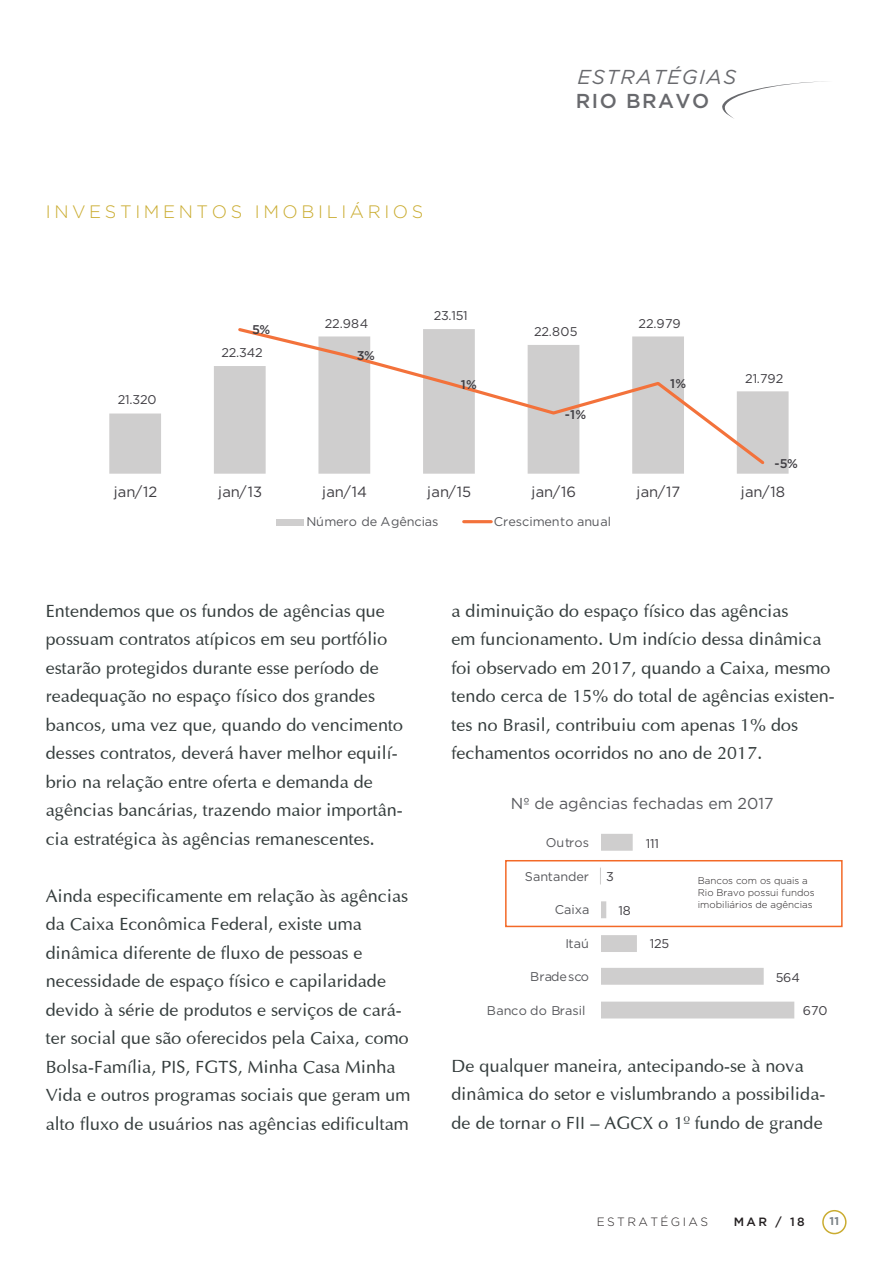
<style>
.page{position:relative;width:893px;height:1263px;background:#fff}
.page>*{position:absolute;margin:0;border:0;box-sizing:border-box;transform-origin:0 0}
.t1{font:italic 20.1px "Gotham";letter-spacing:.075em;color:#68696d}
.t2{font:500 20.1px "Gotham";letter-spacing:.075em;color:#68696d}
.t3{font:18px/28.5px "Optima";letter-spacing:.005em;color:#353d3d}
.t4{font:300 18px "Gotham";letter-spacing:.2em;color:#caac30}
.t5{font:15.9px "Gotham";color:#57585c}
.t6{font:14.7px "Gotham";color:#3f3d42}
.t7{font:12.6px "Gotham";letter-spacing:.005em;color:#57585c}
.t8{font:12.6px "Gotham";letter-spacing:-.015em;color:#3f3d42}
.t9{font:500 12.6px "Gotham";color:#3f3d42}
.t10{font:300 12px "Gotham";letter-spacing:.2em;color:#231f20}
.t11{font:500 12px "Gotham";color:#231f20}
.t12{font:700 11.25px "Gotham";color:#7d8489}
.t13{font:300 9.75px/11.7px "Gotham";color:#231f20}
</style>
<div class="page">
<div style="left:822px;top:1210px;width:25px;height:24px;border:2px solid #caac30;border-radius:50%"></div>
<svg style="left:722px;top:81px;width:105px;height:38px"></svg>
<svg style="left:109px;top:366px;width:680px;height:108px"></svg>
<svg style="left:236px;top:328px;width:531px;height:139px"></svg>
<div style="left:276px;top:519px;width:28px;height:6px;background:#cfcece"></div>
<hr style="left:464px;top:520px;width:27px;height:3px;background:#f3723b">
<svg style="left:600px;top:834px;width:194px;height:184px"></svg>
<div style="left:505px;top:860px;width:338px;height:67px;border:2px solid #f36927"></div>
<p class="t4" style="left:46px;top:200px;width:379px">INVESTIMENTOS IMOBILIÁRIOS</p>
<p class="t8" style="left:118px;top:392px;width:40px">21.320</p>
<p class="t9" style="left:252px;top:321px;width:20px">5%</p>
<p class="t8" style="left:221px;top:345px;width:43px">22.342</p>
<p class="t8" style="left:325px;top:315px;width:45px">22.984</p>
<p class="t9" style="left:357px;top:347px;width:20px">3%</p>
<p class="t8" style="left:434px;top:308px;width:36px">23.151</p>
<p class="t9" style="left:461px;top:376px;width:18px">1%</p>
<p class="t1" style="left:578px;top:64px;width:160px">ESTRATÉGIAS</p>
<p class="t2" style="left:576px;top:88px;width:135px">RIO BRAVO</p>
<p class="t8" style="left:534px;top:323px;width:45px">22.805</p>
<p class="t9" style="left:565px;top:406px;width:23px">-1%</p>
<p class="t8" style="left:639px;top:315px;width:44px">22.979</p>
<p class="t9" style="left:670px;top:375px;width:18px">1%</p>
<p class="t8" style="left:745px;top:370px;width:40px">21.792</p>
<p class="t9" style="left:774px;top:455px;width:25px">-5%</p>
<p class="t6" style="left:114px;top:482px;width:45px">jan/12</p>
<p class="t6" style="left:218px;top:482px;width:45px">jan/13</p>
<p class="t6" style="left:322px;top:482px;width:46px">jan/14</p>
<p class="t6" style="left:427px;top:482px;width:45px">jan/15</p>
<p class="t6" style="left:532px;top:482px;width:46px">jan/16</p>
<p class="t6" style="left:637px;top:482px;width:45px">jan/17</p>
<p class="t6" style="left:741px;top:482px;width:46px">jan/18</p>
<p class="t7" style="left:307px;top:514px;width:134px">Número de Agências</p>
<p class="t7" style="left:494px;top:514px;width:119px">Crescimento anual</p>
<p class="t3" style="left:46px;top:596px;width:359px">Entendemos que os fundos de agências que possuam contratos atípicos em seu portfólio estarão protegidos durante esse período de readequação no espaço físico dos grandes bancos, uma vez que, quando do vencimento desses contratos, deverá haver melhor equilí&shy;brio na relação entre oferta e demanda de agências bancárias, trazendo maior importân&shy;cia estratégica às agências remanescentes.</p>
<p class="t3" style="left:46px;top:881px;width:366px">Ainda especificamente em relação às agências da Caixa Econômica Federal, existe uma dinâmica diferente de fluxo de pessoas e necessidade de espaço físico e capilaridade devido à série de produtos e serviços de cará&shy;ter social que são oferecidos pela Caixa, como Bolsa-Família, PIS, FGTS, Minha Casa Minha Vida e outros programas sociais que geram um alto fluxo de usuários nas agências edificultam</p>
<p class="t3" style="left:452px;top:596px;width:385px">a diminuição do espaço físico das agências<br>em funcionamento. Um indício dessa dinâmica foi observado em 2017, quando a Caixa, mesmo tendo cerca de 15% do total de agências existen&shy;tes no Brasil, contribuiu com apenas 1% dos fechamentos ocorridos no ano de 2017.</p>
<p class="t5" style="left:511px;top:793px;width:264px">Nº de agências fechadas em 2017</p>
<p class="t7" style="left:546px;top:835px;width:45px">Outros</p>
<p class="t7" style="left:525px;top:868px;width:66px">Santander</p>
<p class="t8" style="left:579px;top:869px;width:37px">- 3</p>
<p class="t7" style="left:555px;top:902px;width:36px">Caixa</p>
<p class="t7" style="left:565px;top:935px;width:25px">Itaú</p>
<p class="t7" style="left:530px;top:968px;width:60px">Bradesco</p>
<p class="t7" style="left:487px;top:1002px;width:100px">Banco do Brasil</p>
<p class="t8" style="left:618px;top:902px;width:14px">18</p>
<p class="t8" style="left:646px;top:835px;width:15px">111</p>
<p class="t8" style="left:650px;top:936px;width:21px">125</p>
<p class="t13" style="left:698px;top:875px;width:118px">Bancos com os quais a<br>Rio Bravo possui fundos imobiliários de agências</p>
<p class="t8" style="left:776px;top:969px;width:26px">564</p>
<p class="t8" style="left:803px;top:1003px;width:26px">670</p>
<p class="t3" style="left:452px;top:1051px;width:375px">De qualquer maneira, antecipando-se à nova dinâmica do setor e vislumbrando a possibilida&shy;de de tornar o FII – AGCX o 1º fundo de grande</p>
<p class="t10" style="left:597px;top:1214px;width:113px">ESTRATÉGIAS</p>
<p class="t11" style="left:734px;top:1214px;width:73px">MAR / 18</p>
<p class="t12" style="left:829px;top:1214px;width:11px">11</p>
</div>
